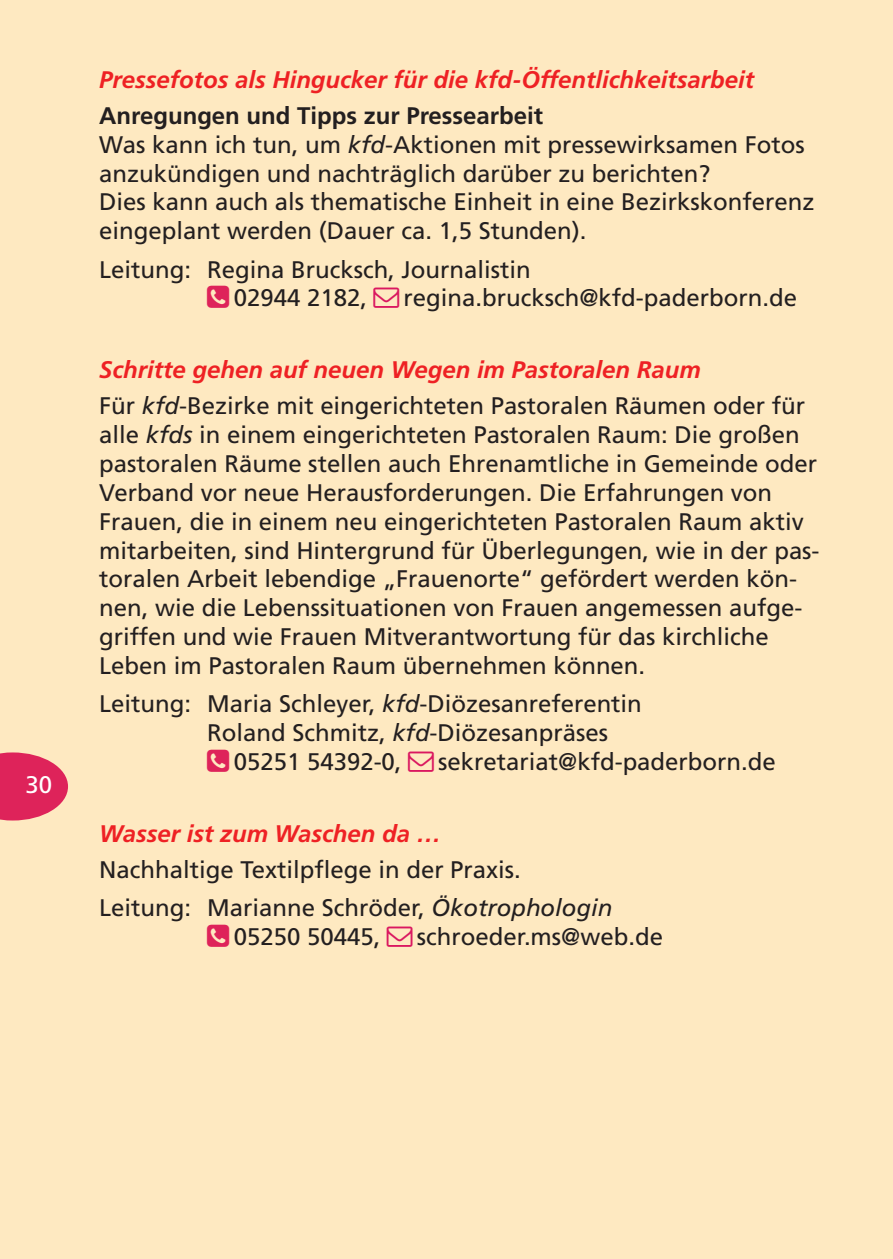
<style>
.page{position:relative;width:893px;height:1259px;background:#fee9c1}
.page>*{position:absolute;margin:0;border:0;box-sizing:border-box;transform-origin:0 0}
.t1{font:24px/28.8px "Frutiger";color:#231f20}
.t2{font:italic 700 24px "Frutiger";color:#ee2124}
.t3{font:24px "Frutiger";color:#fff}
.s1{font-weight:700}
.s2{font-style:italic}
.s3{font-weight:700;font-style:italic;color:#ee2124}
</style>
<div class="page">
<svg style="left:0;top:752px;width:68px;height:68px"></svg>
<p class="t3" style="left:26px;top:775px;width:28px">30</p>
<p class="t2" style="left:99px;top:70px;width:656px">Pressefotos als Hingucker für die kfd-Öffentlichkeitsarbeit</p>
<p class="t1" style="left:99px;top:103px;width:717px"><span class="s1">Anregungen und Tipps zur Pressearbeit<br></span>Was kann ich tun, um <span class="s2">kfd</span>-Aktionen mit pressewirksamen Fotos anzukündigen und nachträglich darüber zu berichten?<br>Dies kann auch als thematische Einheit in eine Bezirkskonferenz eingeplant werden (Dauer ca. 1,5 Stunden).</p>
<p class="t1" style="left:234px;top:257px;width:298px;text-indent:-135px">Leitung: Regina Brucksch, Journalistin<br>02944 2182,</p>
<p class="t1" style="left:404px;top:285px;width:395px">regina.brucksch@kfd-paderborn.de</p>
<p class="t1" style="left:99px;top:354px;width:707px;line-height:36px"><span class="s3">Schritte gehen auf neuen Wegen im Pastoralen Raum<br></span>Für <span class="s2">kfd</span>-Bezirke mit eingerichteten Pastoralen Räumen oder für</p>
<p class="t1" style="left:99px;top:422px;width:722px">alle <span class="s2">kfds</span> in einem eingerichteten Pastoralen Raum: Die großen pastoralen Räume stellen auch Ehrenamtliche in Gemeinde oder Verband vor neue Herausforderungen. Die Erfahrungen von Frauen, die in einem neu eingerichteten Pastoralen Raum aktiv mitarbeiten, sind Hintergrund für Überlegungen, wie in der pas&shy;toralen Arbeit lebendige „Frauenorte“ gefördert werden kön&shy;nen, wie die Lebenssituationen von Frauen angemessen aufge&shy;griffen und wie Frauen Mitverantwortung für das kirchliche Leben im Pastoralen Raum übernehmen können.</p>
<p class="t1" style="left:99px;top:691px;width:544px">Leitung: Maria Schleyer, <span class="s2">kfd</span>-Diözesanreferentin</p>
<p class="t1" style="left:207px;top:720px;width:402px">Roland Schmitz, <span class="s2">kfd</span>-Diözesanpräses</p>
<p class="t1" style="left:234px;top:749px;width:169px">05251 54392-0,</p>
<p class="t1" style="left:438px;top:749px;width:339px">sekretariat@kfd-paderborn.de</p>
<p class="t2" style="left:99px;top:824px;width:343px">Wasser ist zum Waschen da …</p>
<p class="t1" style="left:99px;top:852px;width:515px;line-height:38.4px">Nachhaltige Textilpflege in der Praxis.<br>Leitung: Marianne Schröder, <span class="s2">Ökotrophologin</span></p>
<p class="t1" style="left:234px;top:924px;width:148px">05250 50445,</p>
<p class="t1" style="left:417px;top:924px;width:248px">schroeder.ms@web.de</p>
</div>
